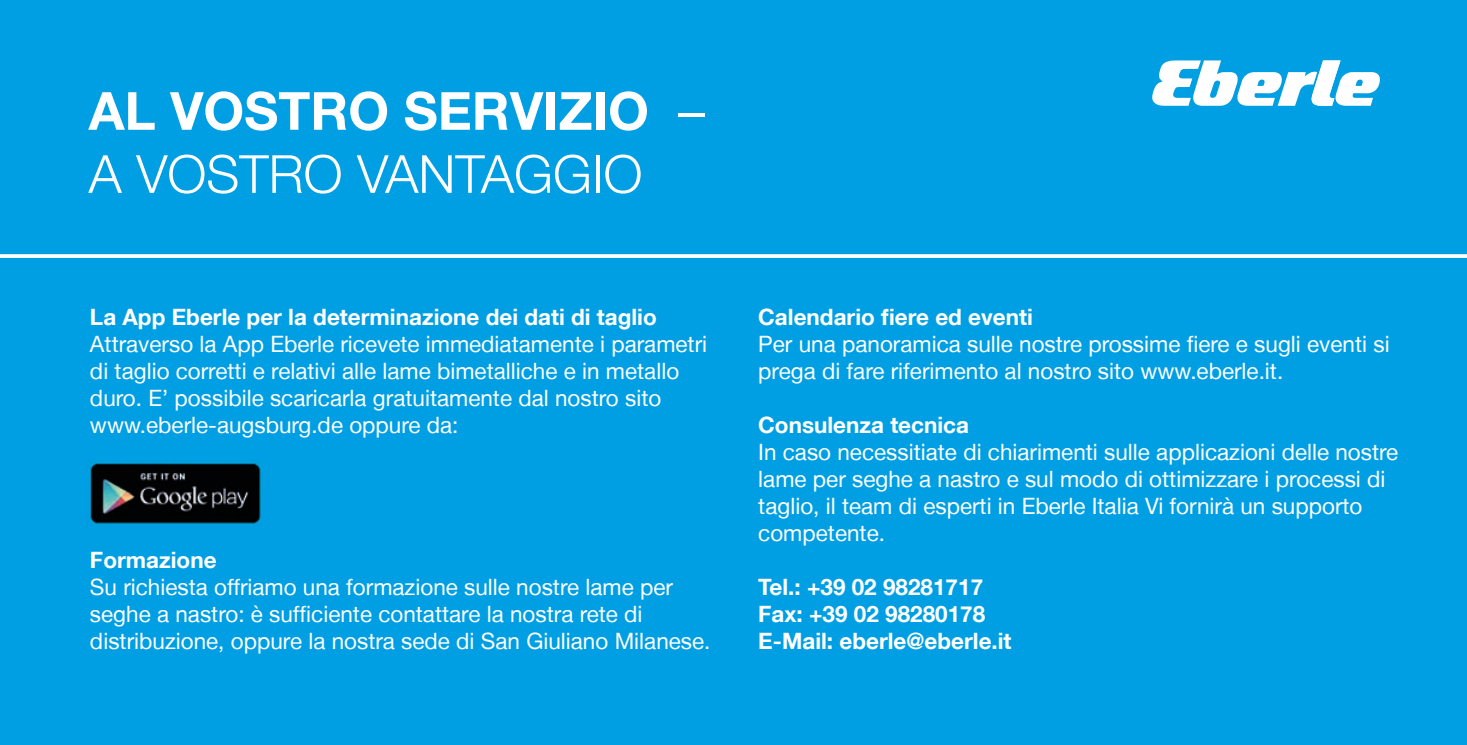
<style>
.page{position:relative;width:1467px;height:745px;background:#fff}
.page>*{position:absolute;margin:0;border:0;box-sizing:border-box;transform-origin:0 0}
.t1{font:300 52.5px/63px "Helvetica Neue LT";color:#fff}
.t2{font:22.5px/27px "Helvetica Neue LT";color:#fff}
.t3{font:700 22.5px/27px "Helvetica Neue LT";color:#fff}
.s1{font-weight:700}
</style>
<div class="page">
<div style="left:0;top:0;width:1467px;height:744px;background:#009fe3"></div>
<svg style="left:1152px;top:60px;width:228px;height:46px"></svg>
<svg style="left:0;top:254px;width:1467px;height:4px;background:#eff9fd"></svg>
<img style="left:90px;top:463px;width:171px;height:61px">
<h1 class="t1" style="left:89px;top:78px;width:617px"><span class="s1">AL VOSTRO SERVIZIO</span> –<br>A VOSTRO VANTAGGIO</h1>
<p class="t3" style="left:90px;top:303px;width:568px">La App Eberle per la determinazione dei dati di taglio</p>
<p class="t2" style="left:90px;top:330px;width:619px">Attraverso la App Eberle ricevete immediatamente i parametri di taglio corretti e relativi alle lame bimetalliche e in metallo duro. E’ possibile scaricarla gratuitamente dal nostro sito www.eberle-augsburg.de oppure da:</p>
<p class="t3" style="left:90px;top:546px;width:128px">Formazione</p>
<p class="t2" style="left:90px;top:573px;width:622px">Su richiesta offriamo una formazione sulle nostre lame per seghe a nastro: è sufficiente contattare la nostra rete di distribuzione, oppure la nostra sede di San Giuliano Milanese.</p>
<p class="t3" style="left:758px;top:303px;width:276px">Calendario fiere ed eventi</p>
<p class="t2" style="left:758px;top:330px;width:633px">Per una panoramica sulle nostre prossime fiere e sugli eventi si prega di fare riferimento al nostro sito www.eberle.it.</p>
<p class="t3" style="left:758px;top:411px;width:212px">Consulenza tecnica</p>
<p class="t2" style="left:758px;top:438px;width:642px">In caso necessitiate di chiarimenti sulle applicazioni delle nostre lame per seghe a nastro e sul modo di ottimizzare i processi di taglio, il team di esperti in Eberle Italia Vi fornirà un supporto competente.</p>
<p class="t3" style="left:758px;top:573px;width:255px">Tel.: +39 02 98281717<br>Fax: +39 02 98280178<br>E-Mail: eberle@eberle.it</p>
</div>
